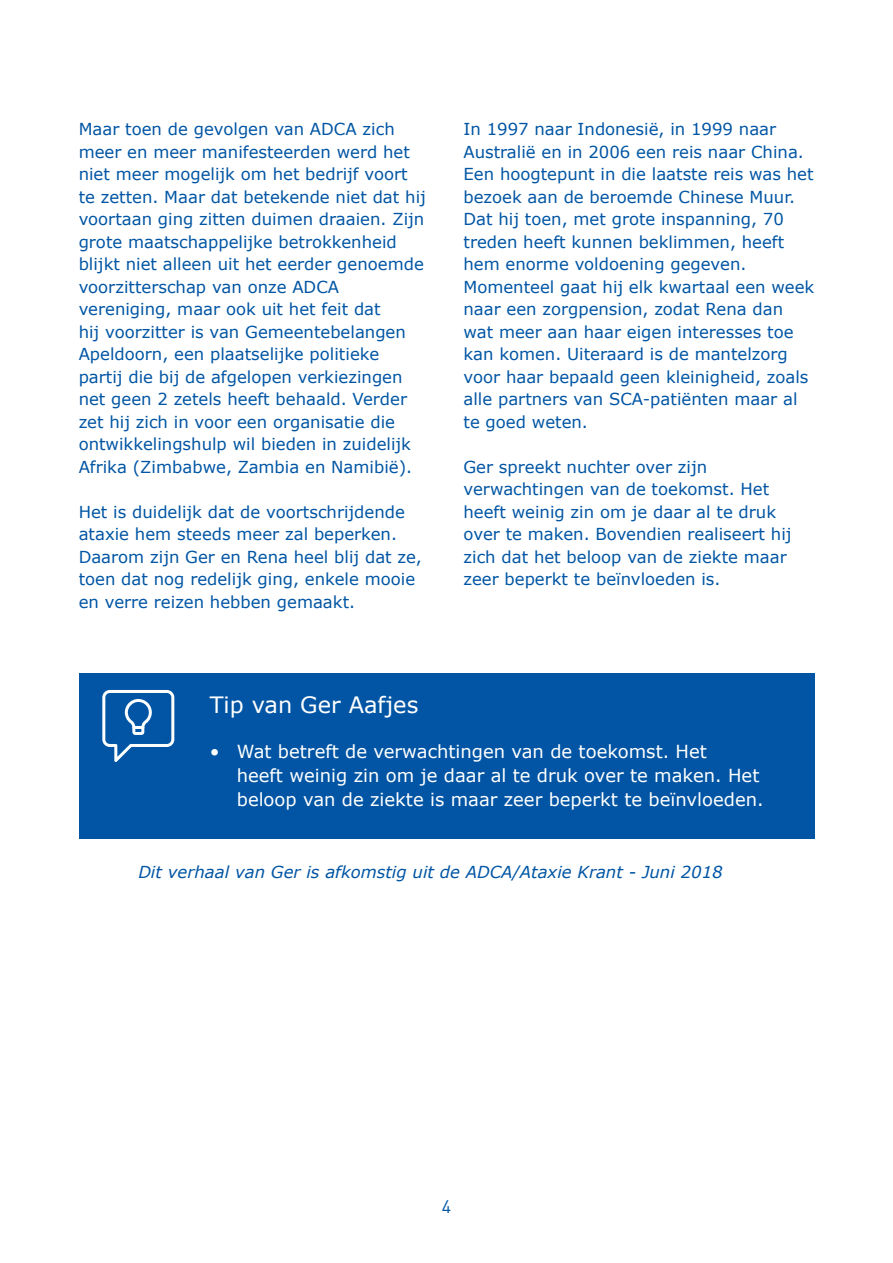
<style>
.page{position:relative;width:893px;height:1263px;background:#fff}
.page>*{position:absolute;margin:0;border:0;box-sizing:border-box;transform-origin:0 0}
.t1{font:22.5px "Verdana";color:#fff}
.t2{font:18px/24px "Verdana";color:#fff}
.t3{font:18px "DIN Pro";color:#0155a4}
.t4{font:16.5px/22.5px "Verdana";color:#0155a4}
.t5{font:italic 16.5px "Verdana";color:#0155a4}
</style>
<div class="page">
<div style="left:79px;top:673px;width:735px;height:166px;background:#0155a4"></div>
<svg style="left:102px;top:690px;width:72px;height:72px"></svg>
<p class="t4" style="left:79px;top:118px;width:349px">Maar toen de gevolgen van ADCA zich meer en meer manifesteerden werd het niet meer mogelijk om het bedrijf voort te zetten. Maar dat betekende niet dat hij voortaan ging zitten duimen draaien. Zijn grote maatschappelijke betrokkenheid blijkt niet alleen uit het eerder genoemde voorzitterschap van onze ADCA vereniging, maar ook uit het feit dat<br>hij voorzitter is van Gemeentebelangen Apeldoorn, een plaatselijke politieke partij die bij de afgelopen verkiezingen net geen 2 zetels heeft behaald. Verder zet hij zich in voor een organisatie die ontwikkelingshulp wil bieden in zuidelijk Afrika (Zimbabwe, Zambia en Namibië).</p>
<p class="t4" style="left:79px;top:500px;width:345px">Het is duidelijk dat de voortschrijdende ataxie hem steeds meer zal beperken.<br>Daarom zijn Ger en Rena heel blij dat ze, toen dat nog redelijk ging, enkele mooie en verre reizen hebben gemaakt.</p>
<p class="t4" style="left:463px;top:118px;width:352px">In 1997 naar Indonesië, in 1999 naar Australië en in 2006 een reis naar China.<br>Een hoogtepunt in die laatste reis was het bezoek aan de beroemde Chinese Muur.<br>Dat hij toen, met grote inspanning, 70 treden heeft kunnen beklimmen, heeft hem enorme voldoening gegeven.<br>Momenteel gaat hij elk kwartaal een week naar een zorgpension, zodat Rena dan wat meer aan haar eigen interesses toe kan komen. Uiteraard is de mantelzorg voor haar bepaald geen kleinigheid, zoals alle partners van SCA-patiënten maar al te goed weten.</p>
<p class="t4" style="left:463px;top:455px;width:330px">Ger spreekt nuchter over zijn verwachtingen van de toekomst. Het heeft weinig zin om je daar al te druk over te maken. Bovendien realiseert hij zich dat het beloop van de ziekte maar zeer beperkt te beïnvloeden is.</p>
<h1 class="t1" style="left:210px;top:689px;width:210px">Tip van Ger Aafjes</h1>
<p class="t2" style="left:237px;top:740px;width:528px;text-indent:-27px">• Wat betreft de verwachtingen van de toekomst. Het<br>heeft weinig zin om je daar al te druk over te maken. Het beloop van de ziekte is maar zeer beperkt te beïnvloeden.</p>
<p class="t5" style="left:138px;top:860px;width:586px">Dit verhaal van Ger is afkomstig uit de ADCA/Ataxie Krant - Juni 2018</p>
<p class="t3" style="left:442px;top:1194px;width:11px">4</p>
</div>
